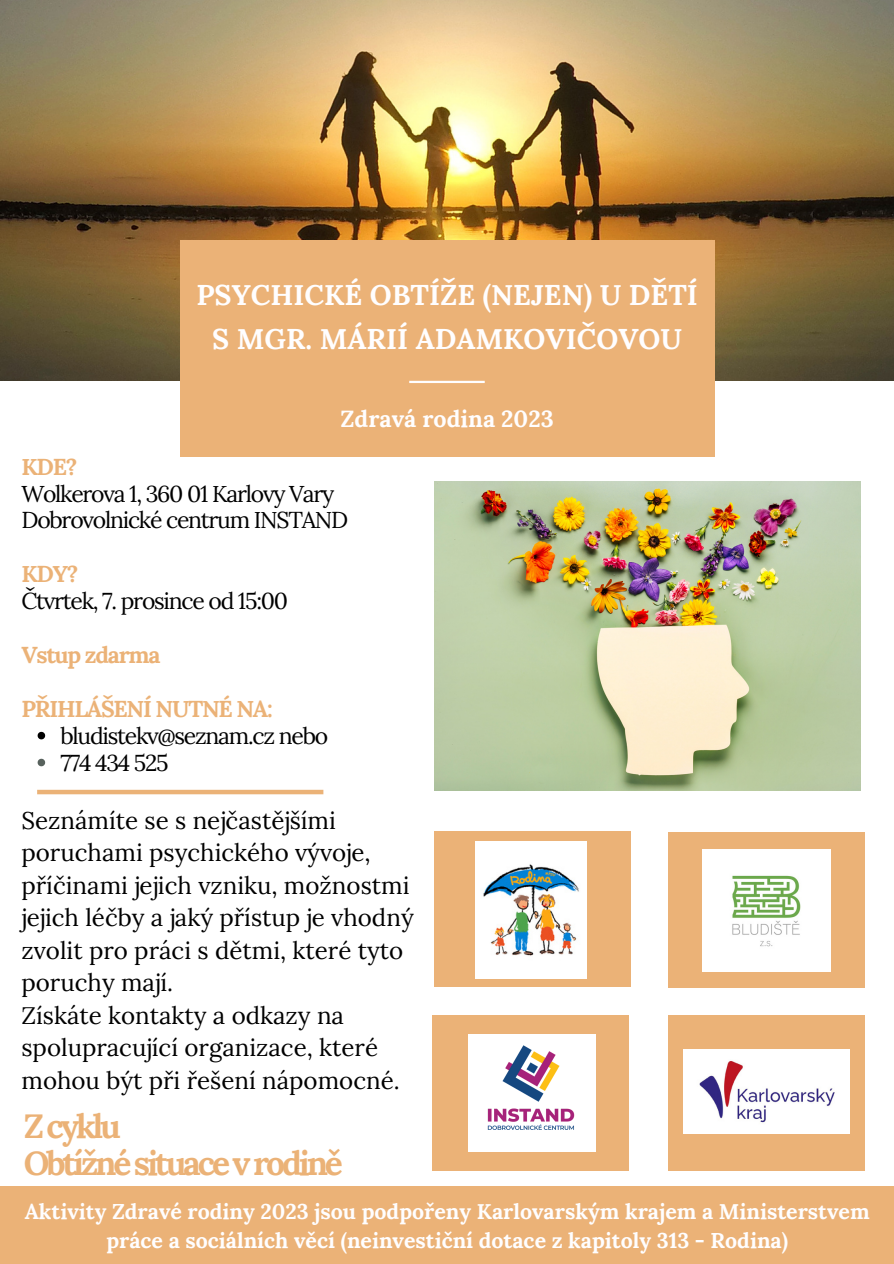
<style>
.page{position:relative;width:894px;height:1264px;background:#fff}
.page>*{position:absolute;margin:0;border:0;box-sizing:border-box;transform-origin:0 0}
.t1{font:700 33.45px "Lora";letter-spacing:-.095em;color:#ebb277}
.t2{font:700 28.5px/44px "Lora";color:#fffeff;text-align:center}
.t3{font:24.15px/32.5px "Lora";color:#000}
.t4{font:700 23.25px "Lora";color:#fffeff}
.t5{font:22.95px "Lora";letter-spacing:-.055em;color:#000}
.t6{font:700 22.95px "Lora";letter-spacing:-.055em;color:#ebb277}
.t7{font:700 21.3px/29.2px "Lora";color:#fffeff;text-align:center}
</style>
<div class="page">
<img style="left:434px;top:481px;width:425px;height:309px">
<img style="left:0;top:0;width:893px;height:380px">
<div style="left:180px;top:240px;width:534px;height:216px;background:#ebb277"></div>
<div style="left:668px;top:1015px;width:196px;height:155px;background:#ebb277"></div>
<div style="left:0;top:1186px;width:893px;height:77px;background:#ebb277"></div>
<hr style="left:409px;top:381px;width:75px;height:2px;background:#fffeff">
<div style="left:432px;top:1015px;width:196px;height:155px;background:#ebb277"></div>
<div style="left:434px;top:831px;width:196px;height:155px;background:#ebb277"></div>
<div style="left:37px;top:789px;width:286px;height:5px;background:#ebb277"></div>
<img style="left:683px;top:1049px;width:166px;height:84px">
<img style="left:475px;top:841px;width:111px;height:137px">
<img style="left:468px;top:1034px;width:128px;height:118px">
<div style="left:668px;top:832px;width:196px;height:155px;background:#ebb277"></div>
<img style="left:702px;top:849px;width:128px;height:122px">
<svg style="left:38px;top:731px;width:7px;height:8px"></svg>
<svg style="left:38px;top:758px;width:7px;height:8px"></svg>
<p class="t2" style="left:196px;top:272px;width:503px">PSYCHICKÉ OBTÍŽE (NEJEN) U DĚTÍ<br>S MGR. MÁRIÍ ADAMKOVIČOVOU</p>
<p class="t4" style="left:340px;top:403px;width:215px">Zdravá rodina 2023</p>
<p class="t6" style="left:21px;top:451px;width:57px">KDE?</p>
<p class="t5" style="left:21px;top:478px;width:314px">Wolkerova 1, 360 01 Karlovy Vary</p>
<p class="t5" style="left:21px;top:505px;width:328px">Dobrovolnické centrum INSTAND</p>
<p class="t6" style="left:21px;top:559px;width:58px">KDY?</p>
<p class="t5" style="left:21px;top:586px;width:268px">Čtvrtek, 7. prosince od 15:00</p>
<p class="t6" style="left:21px;top:640px;width:140px">Vstup zdarma</p>
<p class="t6" style="left:21px;top:693px;width:253px">PŘIHLÁŠENÍ NUTNÉ NA:</p>
<p class="t5" style="left:60px;top:720px;width:269px">bludistekv@seznam.cz nebo</p>
<p class="t5" style="left:60px;top:747px;width:110px">774 434 525</p>
<p class="t3" style="left:21px;top:803px;width:393px">Seznámíte se s nejčastějšími poruchami psychického vývoje, příčinami jejich vzniku, možnostmi jejich léčby a jaký přístup je vhodný zvolit pro práci s dětmi, které tyto poruchy mají.</p>
<p class="t3" style="left:21px;top:998px;width:380px">Získáte kontakty a odkazy na spolupracující organizace, které mohou být při řešení nápomocné.</p>
<p class="t1" style="left:24px;top:1103px;width:99px">Z cyklu</p>
<p class="t1" style="left:24px;top:1141px;width:321px">Obtížné situace v rodině</p>
<p class="t7" style="left:25px;top:1196px;width:846px">Aktivity Zdravé rodiny 2023 jsou podpořeny Karlovarským krajem a Ministerstvem práce a sociálních věcí (neinvestiční dotace z kapitoly 313 - Rodina)</p>
</div>
